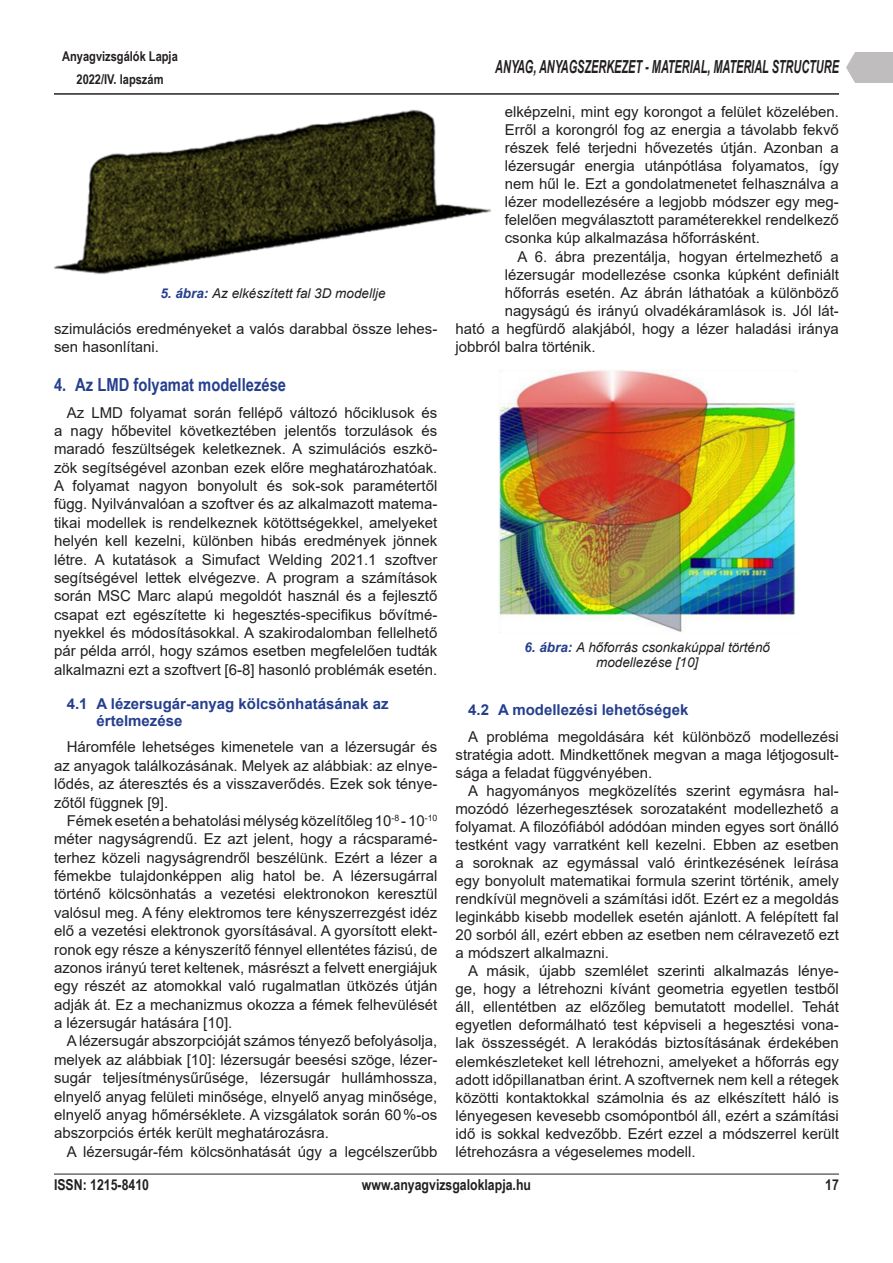
<style>
.page{position:relative;width:893px;height:1263px;background:#fff}
.page>*{position:absolute;margin:0;border:0;box-sizing:border-box;transform-origin:0 0}
.t1{font:italic 700 18px "Arial Narrow";color:#231f20;scale:.74 1}
.t2{font:700 18px "Arial Narrow";color:#253f8e}
.AVI_UJ_normal_magyar{font:15px/18.3px "Arial";color:#231f20;text-align:justify}
.t3{font:700 15px/16.8px "Arial";color:#253f8e}
.t4{font:700 15px "Arial Narrow";color:#231f20}
.t5{font:italic 13.5px/15px "Arial";color:#231f20;text-align:center}
.t6{font:700 13.5px/22.5px "Arial Narrow";color:#231f20;text-align:center}
.s1{font-weight:700;color:#253f8e}
</style>
<div class="page">
<svg style="left:846px;top:52px;width:18px;height:31px"></svg>
<div style="left:864px;top:52px;width:29px;height:31px;background:#bfbdbd"></div>
<hr style="left:54px;top:1174px;width:785px;height:1px;background:#231f20">
<hr style="left:54px;top:94px;width:785px;height:1px;background:#231f20">
<img style="left:54px;top:109px;width:438px;height:165px">
<img style="left:498px;top:370px;width:298px;height:262px">
<p class="t6" style="left:62px;top:45px;width:117px">Anyagvizsgálók Lapja<br>2022/IV. lapszám</p>
<p class="t5" style="left:160px;top:286px;width:227px"><span class="s1">5. ábra:</span> Az elkészített fal 3D modellje</p>
<p class="AVI_UJ_normal_magyar" style="left:54px;top:320px;width:385px">szimulációs eredményeket a valós darabbal össze lehes&shy;sen hasonlítani.</p>
<p class="t2" style="left:54px;top:371px;width:234px">4. Az LMD folyamat modellezése</p>
<p class="AVI_UJ_normal_magyar" style="left:54px;top:403px;width:385px;text-indent:13px">Az LMD folyamat során fellépő változó hőciklusok és a nagy hőbevitel következtében jelentős torzulások és maradó feszültségek keletkeznek. A szimulációs eszkö&shy;zök segítségével azonban ezek előre meghatározhatóak.<br>A folyamat nagyon bonyolult és sok-sok paramétertől függ. Nyilvánvalóan a szoftver és az alkalmazott matema&shy;tikai modellek is rendelkeznek kötöttségekkel, amelyeket helyén kell kezelni, különben hibás eredmények jönnek létre. A kutatások a Simufact Welding 2021.1 szoftver segítségével lettek elvégezve. A program a számítások során MSC Marc alapú megoldót használ és a fejlesztő csapat ezt egészítette ki hegesztés-specifikus bővítmé&shy;nyekkel és módosításokkal. A szakirodalomban fellelhető pár példa arról, hogy számos esetben megfelelően tudták alkalmazni ezt a szoftvert [6-8] hasonló problémák esetén.</p>
<p class="t3" style="left:97px;top:695px;width:294px;text-indent:-30px">4.1 A lézersugár-anyag kölcsönhatásának az értelmezése</p>
<p class="AVI_UJ_normal_magyar" style="left:54px;top:738px;width:385px;text-indent:13px">Háromféle lehetséges kimenetele van a lézersugár és az anyagok találkozásának. Melyek az alábbiak: az elnye&shy;lődés, az áteresztés és a visszaverődés. Ezek sok ténye&shy;zőtől függnek [9].</p>
<p class="AVI_UJ_normal_magyar" style="left:54px;top:811px;width:385px;text-indent:13px">Fémek esetén a behatolási mélység közelítőleg 10<sup>-8</sup> -10<sup>-10 </sup>méter nagyságrendű. Ez azt jelent, hogy a rácsparamé&shy;terhez közeli nagyságrendről beszélünk. Ezért a lézer a fémekbe tulajdonképpen alig hatol be. A lézersugárral történő kölcsönhatás a vezetési elektronokon keresztül valósul meg. A fény elektromos tere kényszerrezgést idéz elő a vezetési elektronok gyorsításával. A gyorsított elekt&shy;ronok egy része a kényszerítő fénnyel ellentétes fázisú, de azonos irányú teret keltenek, másrészt a felvett energiájuk egy részét az atomokkal való rugalmatlan ütközés útján adják át. Ez a mechanizmus okozza a fémek felhevülését a lézersugár hatására [10].</p>
<p class="AVI_UJ_normal_magyar" style="left:54px;top:1032px;width:385px;text-indent:13px">A lézersugár abszorpcióját számos tényező befolyásolja, melyek az alábbiak [10]: lézersugár beesési szöge, lézer&shy;sugár teljesítménysűrűsége, lézersugár hullámhossza, elnyelő anyag felületi minősége, elnyelő anyag minősége, elnyelő anyag hőmérséklete. A vizsgálatok során 60%-os abszorpciós érték került meghatározásra.</p>
<p class="AVI_UJ_normal_magyar" style="left:67px;top:1142px;width:372px">A lézersugár-fém kölcsönhatását úgy a legcélszerűbb</p>
<p class="t1" style="left:495px;top:53px;width:466px">ANYAG, ANYAGSZERKEZET - MATERIAL, MATERIAL STRUCTURE</p>
<p class="AVI_UJ_normal_magyar" style="left:505px;top:103px;width:336px">elképzelni, mint egy korongot a felület közelében.<br>Erről a korongról fog az energia a távolabb fekvő részek felé terjedni hővezetés útján. Azonban a lézersugár energia utánpótlása folyamatos, így nem hűl le. Ezt a gondolatmenetet felhasználva a lézer modellezésére a legjobb módszer egy meg&shy;felelően megválasztott paraméterekkel rendelkező csonka kúp alkalmazása hőforrásként.</p>
<p class="AVI_UJ_normal_magyar" style="left:517px;top:247px;width:323px">A 6. ábra prezentálja, hogyan értelmezhető a</p>
<p class="AVI_UJ_normal_magyar" style="left:505px;top:265px;width:336px">lézersugár modellezése csonka kúpként definiált</p>
<p class="AVI_UJ_normal_magyar" style="left:505px;top:283px;width:336px">hőforrás esetén. Az ábrán láthatóak a különböző</p>
<p class="AVI_UJ_normal_magyar" style="left:505px;top:301px;width:336px">nagyságú és irányú olvadékáramlások is. Jól lát-</p>
<p class="AVI_UJ_normal_magyar" style="left:455px;top:319px;width:385px">ható a hegfürdő alakjából, hogy a lézer haladási iránya</p>
<p class="AVI_UJ_normal_magyar" style="left:455px;top:337px;width:142px">jobbról balra történik.</p>
<p class="t5" style="left:524px;top:640px;width:247px"><span class="s1">6. ábra:</span> A hőforrás csonkakúppal történő modellezése [10]</p>
<p class="t3" style="left:468px;top:702px;width:222px">4.2 A modellezési lehetőségek</p>
<p class="AVI_UJ_normal_magyar" style="left:455px;top:727px;width:385px;text-indent:13px">A probléma megoldására két különböző modellezési stratégia adott. Mindkettőnek megvan a maga létjogosult&shy;sága a feladat függvényében.</p>
<p class="AVI_UJ_normal_magyar" style="left:455px;top:781px;width:385px;text-indent:13px">A hagyományos megközelítés szerint egymásra hal&shy;mozódó lézerhegesztések sorozataként modellezhető a folyamat. A filozófiából adódóan minden egyes sort önálló testként vagy varratként kell kezelni. Ebben az esetben a soroknak az egymással való érintkezésének leírása egy bonyolult matematikai formula szerint történik, amely rendkívül megnöveli a számítási időt. Ezért ez a megoldás leginkább kisebb modellek esetén ajánlott. A felépített fal 20 sorból áll, ezért ebben az esetben nem célravezető ezt a módszert alkalmazni.</p>
<p class="AVI_UJ_normal_magyar" style="left:455px;top:962px;width:385px;text-indent:13px">A másik, újabb szemlélet szerinti alkalmazás lénye&shy;ge, hogy a létrehozni kívánt geometria egyetlen testből áll, ellentétben az előzőleg bemutatott modellel. Tehát egyetlen deformálható test képviseli a hegesztési vona&shy;lak összességét. A lerakódás biztosításának érdekében elemkészleteket kell létrehozni, amelyeket a hőforrás egy adott időpillanatban érint. A szoftvernek nem kell a rétegek közötti kontaktokkal számolnia és az elkészített háló is lényegesen kevesebb csomópontból áll, ezért a számítási idő is sokkal kedvezőbb. Ezért ezzel a módszerrel került létrehozásra a végeselemes modell.</p>
<p class="t4" style="left:54px;top:1174px;width:97px">ISSN: 1215-8410</p>
<p class="t4" style="left:362px;top:1174px;width:171px">www.anyagvizsgaloklapja.hu</p>
<p class="t4" style="left:825px;top:1174px;width:15px">17</p>
</div>
